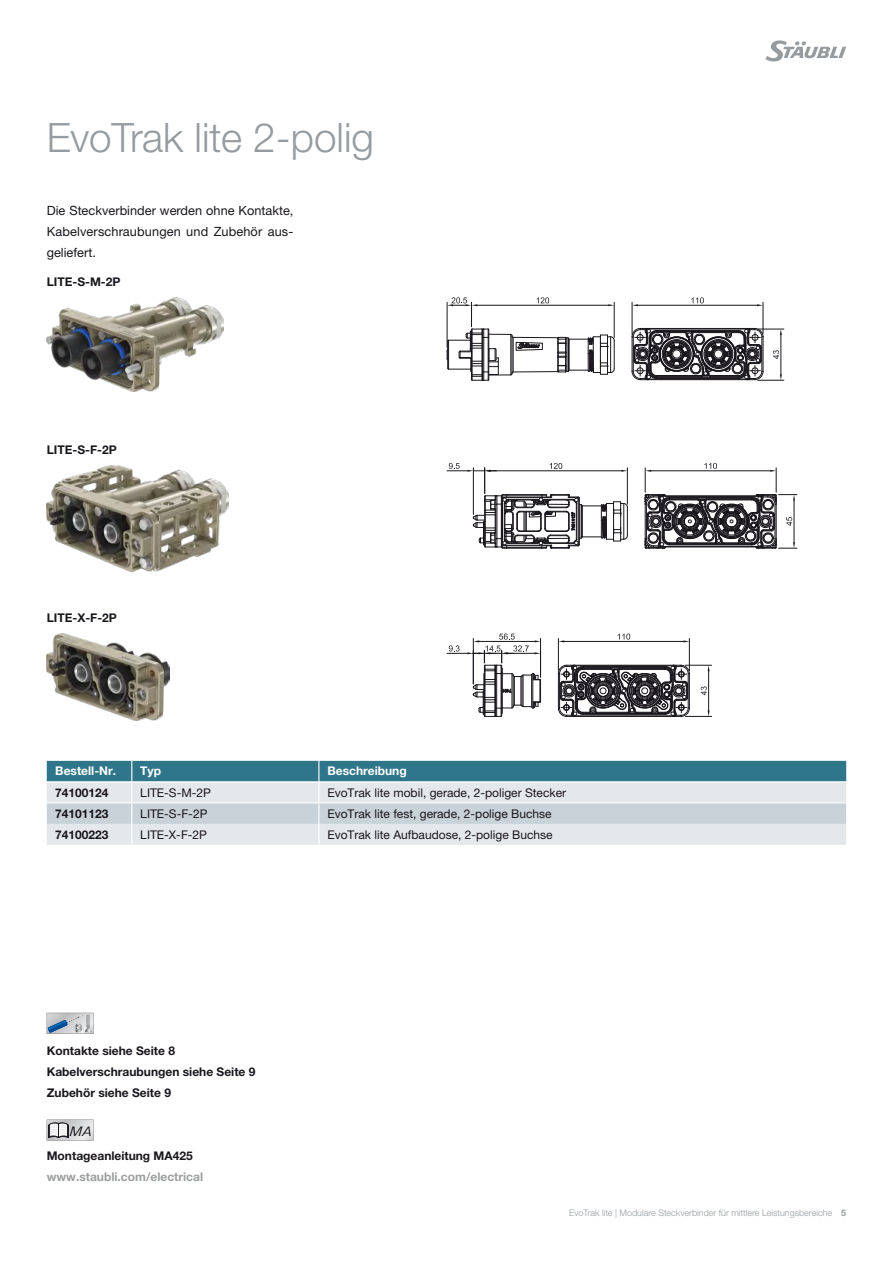
<style>
.page{position:relative;width:893px;height:1263px;background:#fff}
.page>*{position:absolute;margin:0;border:0;box-sizing:border-box;transform-origin:0 0}
.Headline_Inside_DE{font:300 40.5px "Helvetica Neue LTW1 G";color:#969b9f}
.t1{font:italic 13.2px "Linotype Univers 431";color:#1a171c}
.RunningText_Inside_DE{font:12.75px/21px "Helvetica Neue LTW1 G";letter-spacing:.01em;color:#1a171c;text-align:justify}
.Table_Body_neutral{font:12px "Helvetica Neue LTW1 G";color:#1a171c}
.Assembly_instructions_neutral{font:700 12px "Helvetica Neue LTW1 G";color:#1a171c}
.Assembly_instructions_neutral-2{font:700 12px/21px "Helvetica Neue LTW1 G";color:#9c9e9f}
.Caption_Inside_neutral{font:700 12px "Helvetica Neue LTW1 G";color:#1a171c}
.Table_Header_blue_neutral{font:700 12px "Helvetica Neue LTW1 G";color:#fff}
.Order-No_neutral{font:700 12px "Helvetica Neue LTW1 G";color:#1a171c}
.t2{font:300 9px "Helvetica Neue LTW1 G";color:#969b9f}
.s1{color:#1a171c}
.s2{font-weight:700}
</style>
<div class="page">
<svg style="left:765px;top:40px;width:81px;height:22px"></svg>
<img style="left:47px;top:633px;width:123px;height:87px">
<img style="left:47px;top:466px;width:182px;height:105px">
<img style="left:47px;top:297px;width:176px;height:94px">
<svg style="left:447px;top:463px;width:181px;height:86px"></svg>
<svg style="left:645px;top:463px;width:152px;height:86px"></svg>
<hr style="left:513px;top:371px;width:45px;height:1px;background:#1a171c">
<hr style="left:513px;top:337px;width:45px;height:1px;background:#1a171c">
<svg style="left:558px;top:335px;width:57px;height:40px"></svg>
<hr style="left:614px;top:302px;width:1px;height:35px;background:#1a171c">
<hr style="left:477px;top:305px;width:131px;height:1px;background:#1a171c">
<svg style="left:608px;top:304px;width:6px;height:2px"></svg>
<hr style="left:632px;top:302px;width:1px;height:32px;background:#1a171c">
<hr style="left:763px;top:302px;width:1px;height:32px;background:#1a171c">
<hr style="left:638px;top:305px;width:119px;height:1px;background:#1a171c">
<svg style="left:691px;top:297px;width:13px;height:7px"></svg>
<svg style="left:632px;top:328px;width:152px;height:53px"></svg>
<svg style="left:447px;top:297px;width:102px;height:84px"></svg>
<hr style="left:558px;top:638px;width:1px;height:33px;background:#1a171c">
<hr style="left:689px;top:638px;width:1px;height:33px;background:#1a171c">
<hr style="left:564px;top:641px;width:119px;height:1px;background:#1a171c">
<svg style="left:618px;top:633px;width:12px;height:7px"></svg>
<svg style="left:447px;top:633px;width:94px;height:84px"></svg>
<svg style="left:558px;top:665px;width:154px;height:52px"></svg>
<svg style="left:47px;top:761px;width:799px;height:84px;background:#b3c7cf"></svg>
<svg style="left:47px;top:1120px;width:46px;height:21px"></svg>
<svg style="left:47px;top:1013px;width:47px;height:21px"></svg>
<p class="Headline_Inside_DE" style="left:47px;top:113px;width:329px">EvoTrak lite 2-polig</p>
<p class="RunningText_Inside_DE" style="left:47px;top:200px;width:248px">Die Steckverbinder werden ohne Kontakte, Kabelverschraubungen und Zubehör aus&shy;geliefert.</p>
<p class="Caption_Inside_neutral" style="left:47px;top:275px;width:75px">LITE-S-M-2P</p>
<p class="Caption_Inside_neutral" style="left:47px;top:442px;width:71px">LITE-S-F-2P</p>
<p class="Caption_Inside_neutral" style="left:47px;top:611px;width:72px">LITE-X-F-2P</p>
<p class="Table_Header_blue_neutral" style="left:55px;top:764px;width:62px">Bestell-Nr.</p>
<p class="Table_Header_blue_neutral" style="left:140px;top:764px;width:22px">Typ</p>
<p class="Table_Header_blue_neutral" style="left:327px;top:764px;width:81px">Beschreibung</p>
<p class="Order-No_neutral" style="left:55px;top:785px;width:55px">74100124</p>
<p class="Table_Body_neutral" style="left:140px;top:785px;width:72px">LITE-S-M-2P</p>
<p class="Table_Body_neutral" style="left:327px;top:785px;width:240px">EvoTrak lite mobil, gerade, 2-poliger Stecker</p>
<p class="Order-No_neutral" style="left:55px;top:806px;width:55px">74101123</p>
<p class="Table_Body_neutral" style="left:140px;top:806px;width:69px">LITE-S-F-2P</p>
<p class="Table_Body_neutral" style="left:327px;top:806px;width:226px">EvoTrak lite fest, gerade, 2-polige Buchse</p>
<p class="Order-No_neutral" style="left:55px;top:827px;width:55px">74100223</p>
<p class="Table_Body_neutral" style="left:140px;top:827px;width:68px">LITE-X-F-2P</p>
<p class="Table_Body_neutral" style="left:327px;top:827px;width:227px">EvoTrak lite Aufbaudose, 2-polige Buchse</p>
<p class="Assembly_instructions_neutral" style="left:47px;top:1043px;width:130px">Kontakte siehe Seite 8</p>
<p class="Assembly_instructions_neutral" style="left:47px;top:1064px;width:210px">Kabelverschraubungen siehe Seite 9</p>
<p class="Assembly_instructions_neutral" style="left:47px;top:1085px;width:126px">Zubehör siehe Seite 9</p>
<p class="t1" style="left:70px;top:1123px;width:23px">MA</p>
<p class="Assembly_instructions_neutral-2" style="left:47px;top:1145px;width:158px"><span class="s1">Montageanleitung MA425 </span>www.staubli.com/electrical</p>
<p class="t2" style="left:569px;top:1207px;width:278px">EvoTrak lite | Modulare Steckverbinder für mittlere Leistungsbereiche <span class="s2">5</span></p>
</div>
